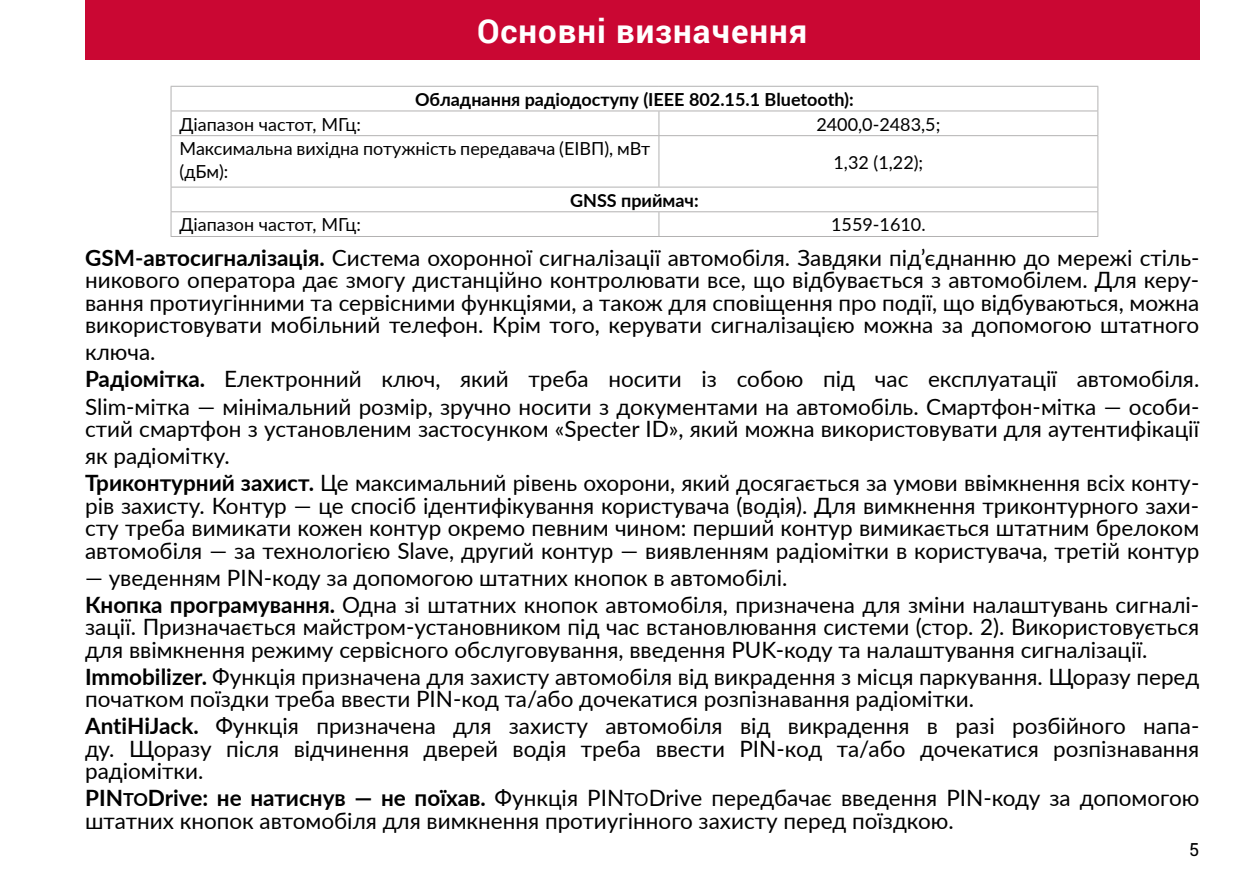
<style>
.page{position:relative;width:1259px;height:893px;background:#fff}
.page>*{position:absolute;margin:0;border:0;box-sizing:border-box;transform-origin:0 0}
.t1{font:700 33px "Roboto";letter-spacing:.03em;color:#fff}
.t2{font:22.5px/22.5px "Lato";color:#000}
.t3{font:18px/22.5px "Lato";color:#000}
.t4{font:700 18px "Lato";color:#000}
.t5{font:18px "Roboto";color:#000}
.s1{font-weight:700}
.s2{font-weight:700;font-size:18px}
.s3{font-size:18px}
</style>
<div class="page">
<div style="left:85px;top:0;width:1114px;height:60px;background:#ca0733"></div>
<hr style="left:170px;top:87px;width:2px;height:24px;background:#b3b2b2">
<hr style="left:170px;top:111px;width:2px;height:24px;background:#b3b2b2">
<hr style="left:170px;top:136px;width:2px;height:51px;background:#b3b2b2">
<hr style="left:170px;top:187px;width:2px;height:24px;background:#b3b2b2">
<hr style="left:170px;top:212px;width:2px;height:24px;background:#b3b2b2">
<hr style="left:171px;top:86px;width:488px;height:1px;background:#b3b2b2">
<hr style="left:659px;top:86px;width:439px;height:1px;background:#b3b2b2">
<hr style="left:171px;top:110px;width:488px;height:1px;background:#b3b2b2">
<hr style="left:659px;top:110px;width:439px;height:1px;background:#b3b2b2">
<svg style="left:658px;top:111px;width:1px;height:24px"></svg>
<svg style="left:1097px;top:87px;width:1px;height:48px"></svg>
<hr style="left:171px;top:135px;width:488px;height:1px;background:#b3b2b2">
<hr style="left:659px;top:135px;width:439px;height:1px;background:#b3b2b2">
<hr style="left:658px;top:136px;width:1px;height:51px;background:#b3b2b2">
<hr style="left:1097px;top:136px;width:1px;height:51px;background:#b3b2b2">
<hr style="left:171px;top:187px;width:488px;height:1px;background:#b3b2b2">
<hr style="left:659px;top:187px;width:439px;height:1px;background:#b3b2b2">
<hr style="left:171px;top:211px;width:488px;height:1px;background:#b3b2b2">
<hr style="left:659px;top:211px;width:439px;height:1px;background:#b3b2b2">
<svg style="left:658px;top:212px;width:1px;height:24px"></svg>
<svg style="left:1097px;top:187px;width:1px;height:49px"></svg>
<hr style="left:171px;top:236px;width:488px;height:1px;background:#b3b2b2">
<hr style="left:659px;top:236px;width:439px;height:1px;background:#b3b2b2">
<h1 class="t1" style="left:477px;top:12px;width:332px">Основні визначення</h1>
<p class="t4" style="left:415px;top:86px;width:440px">Обладнання радіодоступу (IEEE 802.15.1 Bluetooth):</p>
<p class="t3" style="left:180px;top:112px;width:183px">Діапазон частот, МГц:</p>
<p class="t3" style="left:816px;top:112px;width:125px">2400,0-2483,5;</p>
<p class="t3" style="left:180px;top:137px;width:472px">Максимальна вихідна потужність передавача (ЕІВП), мВт (дБм):</p>
<p class="t3" style="left:833px;top:150px;width:91px">1,32 (1,22);</p>
<p class="t4" style="left:570px;top:187px;width:130px">GNSS приймач:</p>
<p class="t3" style="left:179px;top:213px;width:183px">Діапазон частот, МГц:</p>
<p class="t3" style="left:831px;top:213px;width:96px">1559-1610.</p>
<p class="t2" style="left:85px;top:246px;width:1115px;text-align:justify"><span class="s1">GSM-автосигналізація.</span> Система охоронної сигналізації автомобіля. Завдяки під’єднанню до мережі стіль&shy;никового оператора дає змогу дистанційно контролювати все, що відбувається з автомобілем. Для керу&shy;вання протиугінними та сервісними функціями, а також для сповіщення про події, що відбуваються, можна використовувати мобільний телефон. Крім того, керувати сигналізацією можна за допомогою штатного</p>
<p class="t2" style="left:85px;top:338px;width:1116px;line-height:27px">ключа.<br><span class="s1">Радіомітка.</span> Електронний ключ, який треба носити із собою під час експлуатації автомобіля.<br>Slim-мітка — мінімальний розмір, зручно носити з документами на автомобіль. Смартфон-мітка — особи-</p>
<p class="t2" style="left:85px;top:414px;width:1115px;line-height:27px">стий смартфон з установленим застосунком «Specter ID», який можна використовувати для аутентифікації як радіомітку.<br><span class="s1">Триконтурний захист.</span> Це максимальний рівень охорони, який досягається за умови ввімкнення всіх конту-</p>
<p class="t2" style="left:85px;top:493px;width:1115px;text-align:justify">рів захисту. Контур — це спосіб ідентифікування користувача (водія). Для вимкнення триконтурного захи&shy;сту треба вимикати кожен контур окремо певним чином: перший контур вимикається штатним брелоком автомобіля — за технологією Slave, другий контур — виявленням радіомітки в користувача, третій контур</p>
<p class="t2" style="left:85px;top:563px;width:1115px;line-height:27px">— уведенням PIN-коду за допомогою штатних кнопок в автомобілі.<br><span class="s1">Кнопка програмування.</span> Одна зі штатних кнопок автомобіля, призначена для зміни налаштувань сигналі-</p>
<p class="t2" style="left:85px;top:615px;width:1115px">зації. Призначається майстром-установником під час встановлювання системи (стор. 2). Використовується для ввімкнення режиму сервісного обслуговування, введення PUK-коду та налаштування сигналізації.</p>
<p class="t2" style="left:85px;top:664px;width:1115px"><span class="s1">Immobilizer.</span> Функція призначена для захисту автомобіля від викрадення з місця паркування. Щоразу перед початком поїздки треба ввести PIN-код та/або дочекатися розпізнавання радіомітки.</p>
<p class="t2" style="left:85px;top:714px;width:1115px;text-align:justify"><span class="s1">AntiHiJack.</span> Функція призначена для захисту автомобіля від викрадення в разі розбійного напа&shy;ду. Щоразу після відчинення дверей водія треба ввести PIN-код та/або дочекатися розпізнавання радіомітки.</p>
<p class="t2" style="left:85px;top:786px;width:1115px"><span class="s1">PIN</span><span class="s2">TO</span><span class="s1">Drive: не натиснув — не поїхав.</span> Функція PIN<span class="s3">TO</span>Drive передбачає введення PIN-коду за допомогою штатних кнопок автомобіля для вимкнення протиугінного захисту перед поїздкою.</p>
<p class="t5" style="left:1189px;top:837px;width:12px">5</p>
</div>
